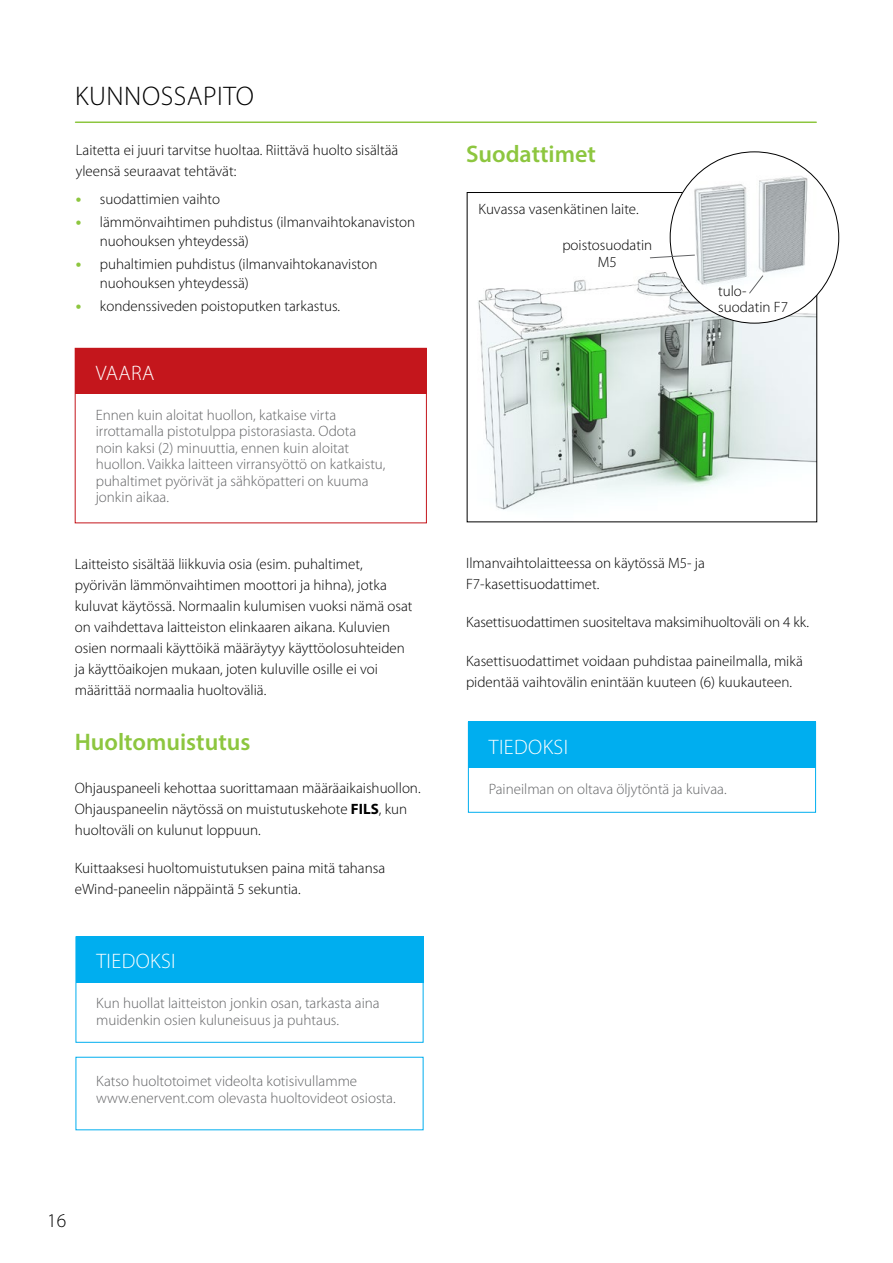
<style>
.page{position:relative;width:893px;height:1263px;background:#fff}
.page>*{position:absolute;margin:0;border:0;box-sizing:border-box;transform-origin:0 0}
.t1{font:300 27px "Myriad Pro";letter-spacing:.02em;color:#000}
.t2{font:600 24px "Myriad Pro";color:#8dc63f}
.t3{font:300 21px "Myriad Pro";letter-spacing:.02em;color:#fff}
.t4{font:300 19.5px "Myriad Pro";color:#000}
.t5{font:300 15px/21px "Myriad Pro";color:#000}
.t6{font:300 15px/16.5px "Myriad Pro";color:#636466}
.s1{font-weight:700;font-size:16.5px;color:#8dc63f}
.s2{font-weight:700}
</style>
<div class="page">
<hr style="left:76px;top:121px;width:740px;height:2px;background:#8dc63f">
<img style="left:478px;top:272px;width:337px;height:238px">
<div style="left:670px;top:152px;width:169px;height:171px;background:#fff;border-radius:50%"></div>
<img style="left:670px;top:158px;width:169px;height:146px">
<div style="left:75px;top:349px;width:351px;height:45px;background:#c4161c"></div>
<div style="left:75px;top:348px;width:352px;height:175px;border:1px solid #c4161c"></div>
<div style="left:76px;top:936px;width:347px;height:107px;background:#fff;border:1px solid #00aeef"></div>
<div style="left:76px;top:936px;width:347px;height:47px;background:#00aeef"></div>
<div style="left:468px;top:722px;width:348px;height:91px;background:#fff;border:1px solid #00aeef"></div>
<div style="left:468px;top:722px;width:348px;height:46px;background:#00aeef"></div>
<svg style="left:749px;top:275px;width:15px;height:19px"></svg>
<svg style="left:650px;top:254px;width:45px;height:5px"></svg>
<h1 class="t1" style="left:75px;top:80px;width:180px">KUNNOSSAPITO</h1>
<p class="t5" style="left:76px;top:140px;width:324px">Laitetta ei juuri tarvitse huoltaa. Riittävä huolto sisältää yleensä seuraavat tehtävät:</p>
<p class="t5" style="left:76px;top:188px;width:146px"><span class="s1">•</span> suodattimien vaihto</p>
<p class="t5" style="left:100px;top:212px;width:317px;line-height:18.9px;text-indent:-24px"><span class="s1">•</span> lämmönvaihtimen puhdistus (ilmanvaihtokanaviston nuohouksen yhteydessä)</p>
<p class="t5" style="left:100px;top:254px;width:279px;line-height:18.9px;text-indent:-24px"><span class="s1">•</span> puhaltimien puhdistus (ilmanvaihtokanaviston nuohouksen yhteydessä)</p>
<p class="t5" style="left:76px;top:295px;width:266px"><span class="s1">•</span> kondenssiveden poistoputken tarkastus.</p>
<h3 class="t3" style="left:96px;top:360px;width:60px">VAARA</h3>
<p class="t6" style="left:96px;top:406px;width:291px">Ennen kuin aloitat huollon, katkaise virta irrottamalla pistotulppa pistorasiasta. Odota noin kaksi (2) minuuttia, ennen kuin aloitat huollon. Vaikka laitteen virransyöttö on katkaistu, puhaltimet pyörivät ja sähköpatteri on kuuma jonkin aikaa.</p>
<p class="t5" style="left:75px;top:554px;width:339px">Laitteisto sisältää liikkuvia osia (esim. puhaltimet, pyörivän lämmönvaihtimen moottori ja hihna), jotka kuluvat käytössä. Normaalin kulumisen vuoksi nämä osat on vaihdettava laitteiston elinkaaren aikana. Kuluvien osien normaali käyttöikä määräytyy käyttöolosuhteiden ja käyttöaikojen mukaan, joten kuluville osille ei voi määrittää normaalia huoltoväliä.</p>
<h2 class="t2" style="left:75px;top:727px;width:177px">Huoltomuistutus</h2>
<p class="t5" style="left:75px;top:777px;width:347px">Ohjauspaneeli kehottaa suorittamaan määräaikaishuollon.<br>Ohjauspaneelin näytössä on muistutuskehote <span class="s2">FILS</span>, kun huoltoväli on kulunut loppuun.</p>
<p class="t5" style="left:75px;top:857px;width:312px">Kuittaaksesi huoltomuistutuksen paina mitä tahansa eWind-paneelin näppäintä 5 sekuntia.</p>
<h3 class="t3" style="left:96px;top:949px;width:81px">TIEDOKSI</h3>
<p class="t6" style="left:96px;top:995px;width:285px">Kun huollat laitteiston jonkin osan, tarkasta aina muidenkin osien kuluneisuus ja puhtaus.</p>
<p class="t6" style="left:96px;top:1073px;width:301px">Katso huoltotoimet videolta kotisivullamme www.enervent.com olevasta huoltovideot osiosta.</p>
<h3 class="t4" style="left:47px;top:1208px;width:21px">16</h3>
<h2 class="t2" style="left:466px;top:139px;width:131px">Suodattimet</h2>
<p class="t5" style="left:478px;top:199px;width:162px">Kuvassa vasenkätinen laite.</p>
<p class="t5" style="left:562px;top:237px;width:91px;line-height:16.5px;text-align:center">poistosuodatin<br>M5</p>
<p class="t5" style="left:718px;top:282px;width:71px;line-height:16.5px">tulo&shy;suodatin F7</p>
<p class="t5" style="left:466px;top:552px;width:240px">Ilmanvaihtolaitteessa on käytössä M5- ja<br>F7-kasettisuodattimet.</p>
<p class="t5" style="left:466px;top:611px;width:344px">Kasettisuodattimen suositeltava maksimihuoltoväli on 4 kk.</p>
<p class="t5" style="left:466px;top:650px;width:338px">Kasettisuodattimet voidaan puhdistaa paineilmalla, mikä pidentää vaihtovälin enintään kuuteen (6) kuukauteen.</p>
<h3 class="t3" style="left:489px;top:734px;width:81px">TIEDOKSI</h3>
<p class="t6" style="left:489px;top:780px;width:239px">Paineilman on oltava öljytöntä ja kuivaa.</p>
</div>
